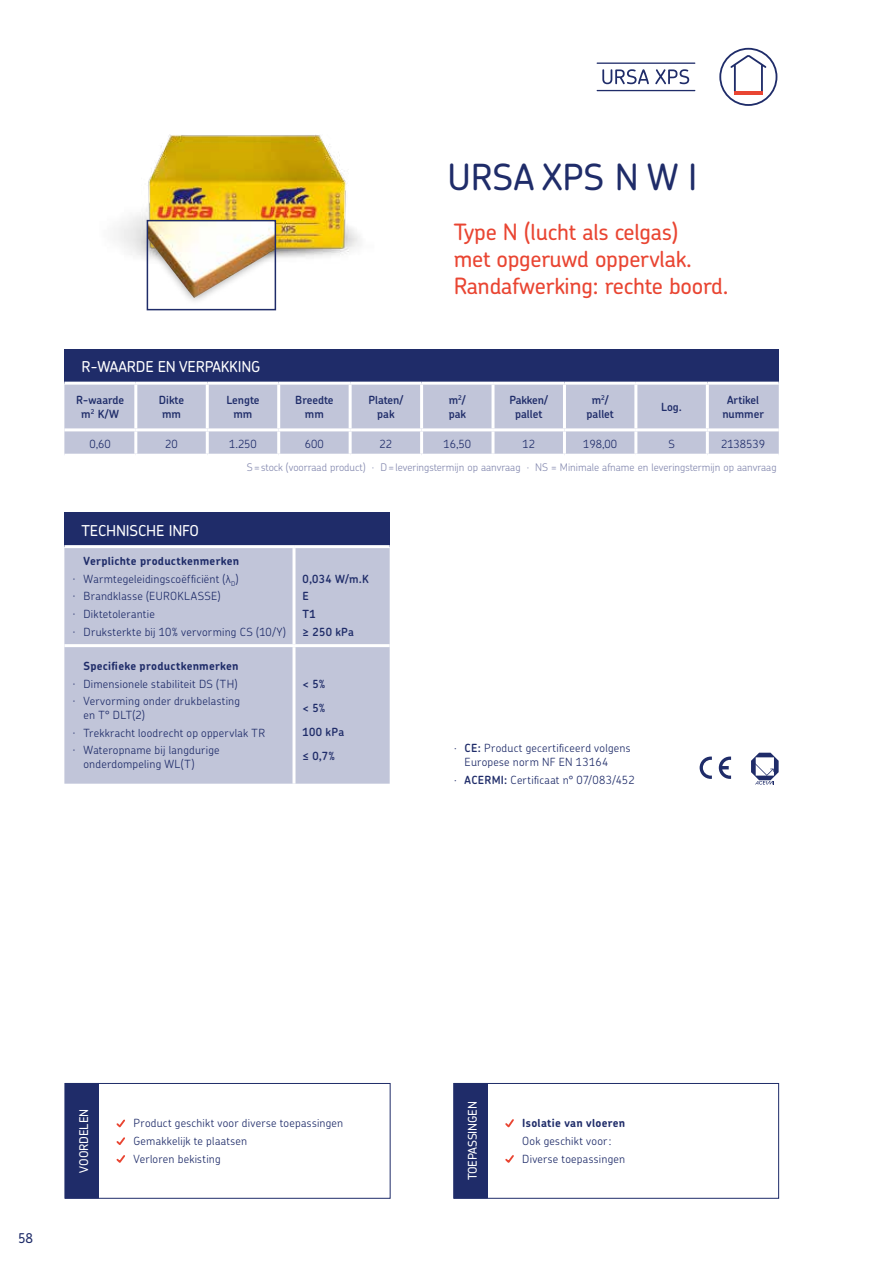
<style>
.page{position:relative;width:893px;height:1263px;background:#fff}
.page>*{position:absolute;margin:0;border:0;box-sizing:border-box;transform-origin:0 0}
.t1{font:500 36px "Chevin Pro";letter-spacing:.005em;color:#1f2c69}
.t2{font:500 22.5px/27px "Chevin Pro";letter-spacing:-.01em;color:#e94532}
.t3{font:500 15px "Chevin Pro";letter-spacing:-.01em;color:#fff}
.t4{font:500 13.5px "Chevin Pro";color:#1f2c69}
.t5{font:500 12px "Chevin Pro";letter-spacing:-.01em;color:#fff}
.t6{font:300 11.25px/17.7px "Chevin Pro";letter-spacing:.02em;color:#1f2c69}
.t7{font:600 11.25px/13.5px "Chevin Pro";color:#1f2c69;text-align:center}
.t8{font:700 11.25px "Chevin Pro";letter-spacing:.02em;color:#1f2c69}
.t9{font:600 11.25px/17.7px "Chevin Pro";letter-spacing:.03em;color:#1f2c69}
.t10{font:300 11.25px "Chevin Pro";color:#1f2c69}
.t11{font:300 10.5px "Chevin Pro";color:#858ab0}
.s1{font-weight:700}
.s2{font-weight:600}
</style>
<div class="page">
<img style="left:118px;top:134px;width:242px;height:177px">
<svg style="left:655px;top:69px;width:34px;height:15px"></svg>
<hr style="left:597px;top:63px;width:98px;height:1px;background:#1f2c69">
<hr style="left:597px;top:90px;width:98px;height:1px;background:#1f2c69">
<svg style="left:602px;top:69px;width:47px;height:15px"></svg>
<svg style="left:719px;top:48px;width:58px;height:58px"></svg>
<div style="left:147px;top:221px;width:128px;height:85px;background:#fff"></div>
<img style="left:150px;top:223px;width:123px;height:75px">
<div style="left:147px;top:220px;width:129px;height:90px;border:2px solid #1f2c69"></div>
<div style="left:64px;top:349px;width:715px;height:34px;background:#1f2c69"></div>
<div style="left:64px;top:385px;width:715px;height:69px;background:#c1c5d9"></div>
<hr style="left:134px;top:431px;width:3px;height:23px;background:#fff">
<hr style="left:206px;top:431px;width:3px;height:23px;background:#fff">
<hr style="left:277px;top:431px;width:3px;height:23px;background:#fff">
<hr style="left:349px;top:431px;width:3px;height:23px;background:#fff">
<hr style="left:420px;top:431px;width:3px;height:23px;background:#fff">
<hr style="left:491px;top:431px;width:3px;height:23px;background:#fff">
<hr style="left:563px;top:431px;width:3px;height:23px;background:#fff">
<hr style="left:634px;top:431px;width:3px;height:23px;background:#fff">
<hr style="left:706px;top:431px;width:3px;height:23px;background:#fff">
<hr style="left:134px;top:385px;width:3px;height:43px;background:#fff">
<hr style="left:206px;top:385px;width:3px;height:43px;background:#fff">
<hr style="left:277px;top:385px;width:3px;height:43px;background:#fff">
<hr style="left:349px;top:385px;width:3px;height:43px;background:#fff">
<hr style="left:420px;top:385px;width:3px;height:43px;background:#fff">
<hr style="left:491px;top:385px;width:3px;height:43px;background:#fff">
<hr style="left:563px;top:385px;width:3px;height:43px;background:#fff">
<hr style="left:634px;top:385px;width:3px;height:43px;background:#fff">
<hr style="left:706px;top:385px;width:3px;height:43px;background:#fff">
<hr style="left:64px;top:428px;width:72px;height:3px;background:#fff">
<hr style="left:136px;top:428px;width:71px;height:3px;background:#fff">
<hr style="left:207px;top:428px;width:72px;height:3px;background:#fff">
<hr style="left:279px;top:428px;width:71px;height:3px;background:#fff">
<hr style="left:350px;top:428px;width:72px;height:3px;background:#fff">
<hr style="left:422px;top:428px;width:71px;height:3px;background:#fff">
<hr style="left:493px;top:428px;width:71px;height:3px;background:#fff">
<hr style="left:564px;top:428px;width:72px;height:3px;background:#fff">
<hr style="left:636px;top:428px;width:71px;height:3px;background:#fff">
<hr style="left:707px;top:428px;width:72px;height:3px;background:#fff">
<hr style="left:64px;top:382px;width:72px;height:3px;background:#fff">
<hr style="left:136px;top:382px;width:71px;height:3px;background:#fff">
<hr style="left:207px;top:382px;width:72px;height:3px;background:#fff">
<hr style="left:279px;top:382px;width:71px;height:3px;background:#fff">
<hr style="left:350px;top:382px;width:72px;height:3px;background:#fff">
<hr style="left:422px;top:382px;width:71px;height:3px;background:#fff">
<hr style="left:493px;top:382px;width:71px;height:3px;background:#fff">
<hr style="left:564px;top:382px;width:72px;height:3px;background:#fff">
<hr style="left:636px;top:382px;width:71px;height:3px;background:#fff">
<hr style="left:707px;top:382px;width:72px;height:3px;background:#fff">
<div style="left:64px;top:513px;width:326px;height:34px;background:#1f2c69"></div>
<div style="left:64px;top:548px;width:326px;height:236px;background:#c1c5d9"></div>
<hr style="left:292px;top:548px;width:3px;height:96px;background:#fff">
<hr style="left:292px;top:647px;width:3px;height:137px;background:#fff">
<hr style="left:64px;top:644px;width:230px;height:3px;background:#fff">
<hr style="left:294px;top:644px;width:96px;height:3px;background:#fff">
<hr style="left:64px;top:545px;width:230px;height:3px;background:#fff">
<hr style="left:294px;top:545px;width:96px;height:3px;background:#fff">
<svg style="left:116px;top:1119px;width:9px;height:9px"></svg>
<svg style="left:116px;top:1137px;width:9px;height:8px"></svg>
<svg style="left:116px;top:1155px;width:9px;height:8px"></svg>
<div style="left:65px;top:1083px;width:325px;height:115px;border:1px solid #1f2c69"></div>
<svg style="left:505px;top:1119px;width:9px;height:9px"></svg>
<svg style="left:505px;top:1155px;width:9px;height:8px"></svg>
<div style="left:454px;top:1083px;width:325px;height:115px;border:1px solid #1f2c69"></div>
<div style="left:65px;top:1083px;width:34px;height:115px;background:#1f2c69"></div>
<div style="left:454px;top:1083px;width:34px;height:115px;background:#1f2c69"></div>
<svg style="left:700px;top:756px;width:12px;height:23px"></svg>
<svg style="left:719px;top:756px;width:12px;height:23px"></svg>
<svg style="left:751px;top:753px;width:28px;height:31px"></svg>
<h1 class="t1" style="left:448px;top:153px;width:251px">URSA XPS N W I</h1>
<h2 class="t2" style="left:454px;top:218px;width:276px">Type N (lucht als celgas)<br>met opgeruwd oppervlak.<br>Randafwerking: rechte boord.</h2>
<h3 class="t3" style="left:81px;top:357px;width:181px">R-WAARDE EN VERPAKKING</h3>
<p class="t7" style="left:76px;top:393px;width:50px">R-waarde m<sup>2</sup> K/W</p>
<p class="t7" style="left:159px;top:393px;width:27px;text-align:left">Dikte mm</p>
<p class="t7" style="left:226px;top:393px;width:35px">Lengte mm</p>
<p class="t7" style="left:295px;top:393px;width:40px">Breedte mm</p>
<p class="t7" style="left:368px;top:393px;width:36px">Platen/ pak</p>
<p class="t7" style="left:449px;top:393px;width:19px;text-align:left">m<sup>2</sup>/ pak</p>
<p class="t7" style="left:509px;top:393px;width:40px">Pakken/ pallet</p>
<p class="t7" style="left:587px;top:393px;width:29px">m<sup>2</sup>/ pallet</p>
<p class="t7" style="left:661px;top:400px;width:22px">Log.</p>
<p class="t7" style="left:722px;top:393px;width:43px">Artikel nummer</p>
<p class="t6" style="left:89px;top:434px;width:23px">0,60</p>
<p class="t6" style="left:165px;top:434px;width:14px">20</p>
<p class="t6" style="left:229px;top:434px;width:29px">1.250</p>
<p class="t6" style="left:305px;top:434px;width:20px">600</p>
<p class="t6" style="left:380px;top:434px;width:14px">22</p>
<p class="t6" style="left:443px;top:434px;width:29px">16,50</p>
<p class="t6" style="left:522px;top:434px;width:14px">12</p>
<p class="t6" style="left:583px;top:434px;width:36px">198,00</p>
<p class="t6" style="left:668px;top:434px;width:8px">S</p>
<p class="t10" style="left:721px;top:436px;width:46px">2138539</p>
<p class="t11" style="left:247px;top:460px;width:531px">S=stock (voorraad product) · D=leveringstermijn op aanvraag · NS = Minimale afname en leveringstermijn op aanvraag</p>
<h3 class="t3" style="left:81px;top:520px;width:119px">TECHNISCHE INFO</h3>
<p class="t6" style="left:73px;top:552px;width:215px;text-indent:11px"><span class="s1">Verplichte productkenmerken<br></span>· Warmtegeleidingscoëfficiënt (λ<sub>D</sub>)<br>· Brandklasse (EUROKLASSE)<br>· Diktetolerantie<br>· Druksterkte bij 10% vervorming CS (10/Y)</p>
<p class="t8" style="left:84px;top:658px;width:157px">Specifieke productkenmerken</p>
<p class="t6" style="left:73px;top:674px;width:169px">· Dimensionele stabiliteit DS (TH) · Vervorming onder drukbelasting</p>
<p class="t6" style="left:73px;top:706px;width:194px;text-indent:11px">en T° DLT(2)<br>· Trekkracht loodrecht op oppervlak TR · Wateropname bij langdurige</p>
<p class="t6" style="left:84px;top:755px;width:112px">onderdompeling WL(T)</p>
<p class="t9" style="left:303px;top:569px;width:68px">0,034 W/m.K<br>E<br>T1<br>≥ 250 kPa</p>
<p class="t7" style="left:303px;top:672px;width:43px;line-height:24.2px;text-align:left">&lt; 5%<br>&lt; 5%<br>100 kPa ≤ 0,7%</p>
<p class="t6" style="left:465px;top:741px;width:167px;line-height:13.5px;text-indent:-11px">· <span class="s2">CE:</span> Product gecertificeerd volgens<br>Europese norm NF EN 13164</p>
<p class="t6" style="left:454px;top:770px;width:182px">· <span class="s2">ACERMI:</span> Certificaat n° 07/083/452</p>
<p class="t4" style="left:18px;top:1228px;width:16px">58</p>
<p class="t5" style="left:76px;top:1172px;width:65px;rotate:-90deg">VOORDELEN</p>
<p class="t5" style="left:464px;top:1180px;width:81px;rotate:-90deg">TOEPASSINGEN</p>
<p class="t6" style="left:133px;top:1114px;width:211px">Product geschikt voor diverse toepassingen<br>Gemakkelijk te plaatsen<br>Verloren bekisting</p>
<p class="t8" style="left:522px;top:1116px;width:105px">Isolatie van vloeren</p>
<p class="t6" style="left:522px;top:1132px;width:104px">Ook geschikt voor:<br>Diverse toepassingen</p>
</div>
